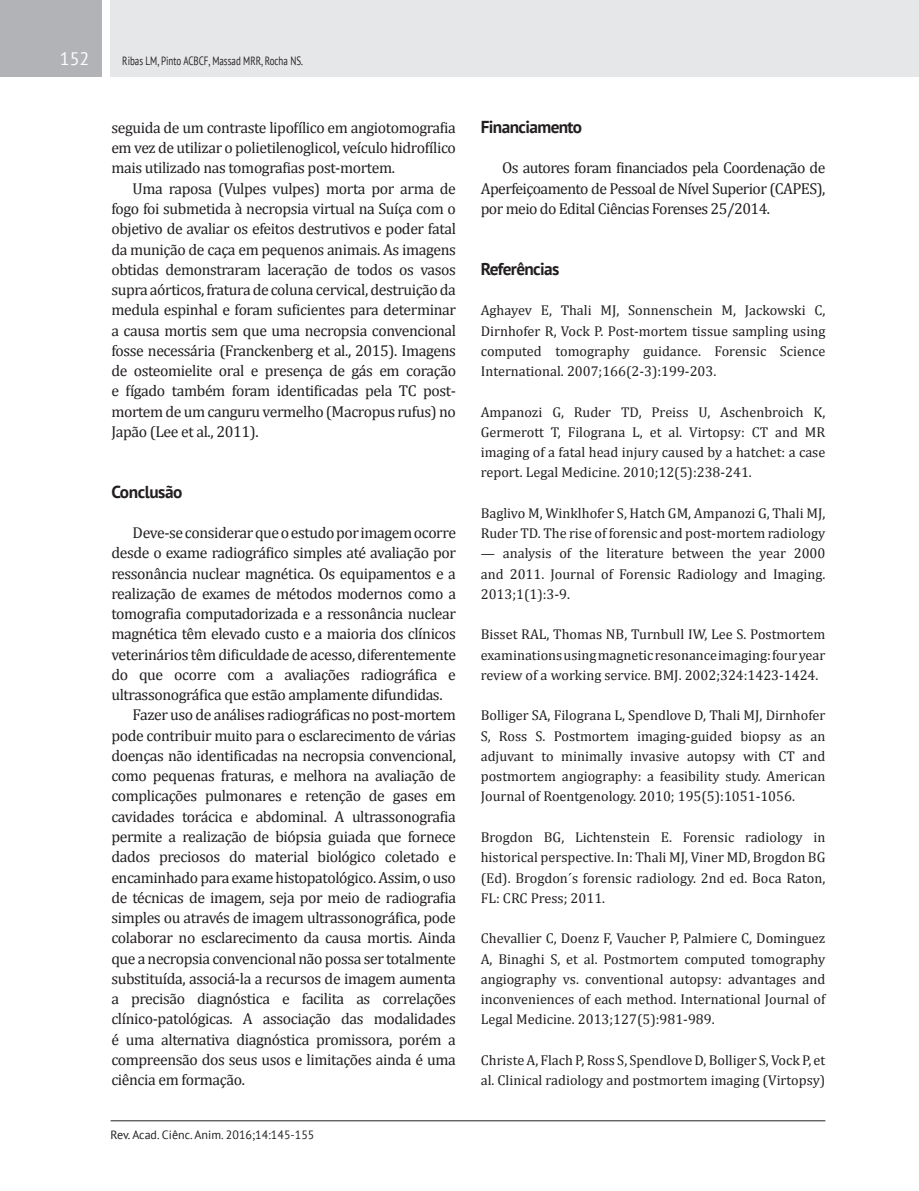
<style>
.page{position:relative;width:919px;height:1191px;background:#fff}
.page>*{position:absolute;margin:0;border:0;box-sizing:border-box;transform-origin:0 0}
.t1{font:18px "PT Sans";color:#fff}
.Título_1{font:700 17.25px "PT Sans";letter-spacing:-.035em;color:#231f20}
.TEXTO{font:700 17.25px "PT Sans";letter-spacing:-.025em;color:#231f20}
.TEXTO-2{font:15.75px/20.2px "Cambria";letter-spacing:-.025em;color:#231f20;text-align:justify}
.TEXTO-3{font:14.25px/20.2px "Cambria";color:#231f20;text-align:justify}
.t2{font:12px "PT Sans";color:#231f20;scale:.75 1}
.t3{font:12px "PT Sans";color:#231f20}
</style>
<div class="page">
<div style="left:111px;top:0;width:807px;height:77px;background:#e6e7e9"></div>
<div style="left:0;top:0;width:102px;height:77px;background:#b2b3b7"></div>
<hr style="left:111px;top:1120px;width:714px;height:1px;background:#231f20">
<p class="t1" style="left:60px;top:47px;width:31px">152</p>
<p class="t2" style="left:122px;top:53px;width:243px">Ribas LM, Pinto ACBCF, Massad MRR, Rocha NS.</p>
<p class="TEXTO-2" style="left:111px;top:117px;width:346px">seguida de um contraste lipofílico em angiotomografia em vez de utilizar o polietilenoglicol, veículo hidrofílico mais utilizado nas tomografias post-mortem.</p>
<p class="TEXTO-2" style="left:111px;top:178px;width:346px;text-indent:21px">Uma raposa (Vulpes vulpes) morta por arma de fogo foi submetida à necropsia virtual na Suíça com o objetivo de avaliar os efeitos destrutivos e poder fatal da munição de caça em pequenos animais. As imagens obtidas demonstraram laceração de todos os vasos supra aórticos, fratura de coluna cervical, destruição da medula espinhal e foram suficientes para determinar a causa mortis sem que uma necropsia convencional fosse necessária (Franckenberg et al., 2015). Imagens de osteomielite oral e presença de gás em coração e fígado também foram identificadas pela TC post&shy;mortem de um canguru vermelho (Macropus rufus) no Japão (Lee et al., 2011).</p>
<p class="TEXTO" style="left:111px;top:480px;width:73px">Conclusão</p>
<p class="TEXTO-2" style="left:111px;top:522px;width:346px;text-indent:21px">Deve-se considerar que o estudo por imagem ocorre desde o exame radiográfico simples até avaliação por ressonância nuclear magnética. Os equipamentos e a realização de exames de métodos modernos como a tomografia computadorizada e a ressonância nuclear magnética têm elevado custo e a maioria dos clínicos veterinários têm dificuldade de acesso, diferentemente do que ocorre com a avaliações radiográfica e ultrassonográfica que estão amplamente difundidas.</p>
<p class="TEXTO-2" style="left:111px;top:705px;width:346px;text-indent:21px">Fazer uso de análises radiográficas no post-mortem pode contribuir muito para o esclarecimento de várias doenças não identificadas na necropsia convencional, como pequenas fraturas, e melhora na avaliação de complicações pulmonares e retenção de gases em cavidades torácica e abdominal. A ultrassonografia permite a realização de biópsia guiada que fornece dados preciosos do material biológico coletado e encaminhado para exame histopatológico. Assim, o uso de técnicas de imagem, seja por meio de radiografia simples ou através de imagem ultrassonográfica, pode colaborar no esclarecimento da causa mortis. Ainda que a necropsia convencional não possa ser totalmente substituída, associá-la a recursos de imagem aumenta a precisão diagnóstica e facilita as correlações clínico-patológicas. A associação das modalidades é uma alternativa diagnóstica promissora, porém a compreensão dos seus usos e limitações ainda é uma ciência em formação.</p>
<p class="t3" style="left:111px;top:1126px;width:205px">Rev. Acad. Ciênc. Anim. 2016;14:145-155</p>
<p class="Título_1" style="left:480px;top:116px;width:103px">Financiamento</p>
<p class="TEXTO-2" style="left:480px;top:158px;width:346px;text-indent:21px">Os autores foram financiados pela Coordenação de Aperfeiçoamento de Pessoal de Nível Superior (CAPES), por meio do Edital Ciências Forenses 25/2014.</p>
<p class="Título_1" style="left:480px;top:257px;width:80px">Referências</p>
<p class="TEXTO-3" style="left:480px;top:300px;width:346px">Aghayev E, Thali MJ, Sonnenschein M, Jackowski C, Dirnhofer R, Vock P. Post-mortem tissue sampling using computed tomography guidance. Forensic Science International. 2007;166(2-3):199-203.</p>
<p class="TEXTO-3" style="left:480px;top:401px;width:346px">Ampanozi G, Ruder TD, Preiss U, Aschenbroich K, Germerott T, Filograna L, et al. Virtopsy: CT and MR imaging of a fatal head injury caused by a hatchet: a case report. Legal Medicine. 2010;12(5):238-241.</p>
<p class="TEXTO-3" style="left:480px;top:503px;width:346px">Baglivo M, Winklhofer S, Hatch GM, Ampanozi G, Thali MJ,<br>Ruder TD. The rise of forensic and post-mortem radiology</p>
<p class="TEXTO-3" style="left:480px;top:543px;width:346px">— analysis of the literature between the year 2000 and 2011. Journal of Forensic Radiology and Imaging.<br>2013;1(1):3-9.</p>
<p class="TEXTO-3" style="left:480px;top:624px;width:346px">Bisset RAL, Thomas NB, Turnbull IW, Lee S. Postmortem examinations using magnetic resonance imaging: four year review of a working service. BMJ. 2002;324:1423-1424.</p>
<p class="TEXTO-3" style="left:480px;top:705px;width:346px">Bolliger SA, Filograna L, Spendlove D, Thali MJ, Dirnhofer S, Ross S. Postmortem imaging-guided biopsy as an adjuvant to minimally invasive autopsy with CT and postmortem angiography: a feasibility study. American Journal of Roentgenology. 2010; 195(5):1051-1056.</p>
<p class="TEXTO-3" style="left:480px;top:827px;width:346px">Brogdon BG, Lichtenstein E. Forensic radiology in historical perspective. In: Thali MJ, Viner MD, Brogdon BG (Ed). Brogdon´s forensic radiology. 2nd ed. Boca Raton, FL: CRC Press; 2011.</p>
<p class="TEXTO-3" style="left:480px;top:928px;width:346px">Chevallier C, Doenz F, Vaucher P, Palmiere C, Dominguez A, Binaghi S, et al. Postmortem computed tomography angiography vs. conventional autopsy: advantages and inconveniences of each method. International Journal of Legal Medicine. 2013;127(5):981-989.</p>
<p class="TEXTO-3" style="left:480px;top:1049px;width:346px">Christe A, Flach P, Ross S, Spendlove D, Bolliger S, Vock P, et al. Clinical radiology and postmortem imaging (Virtopsy)</p>
</div>
